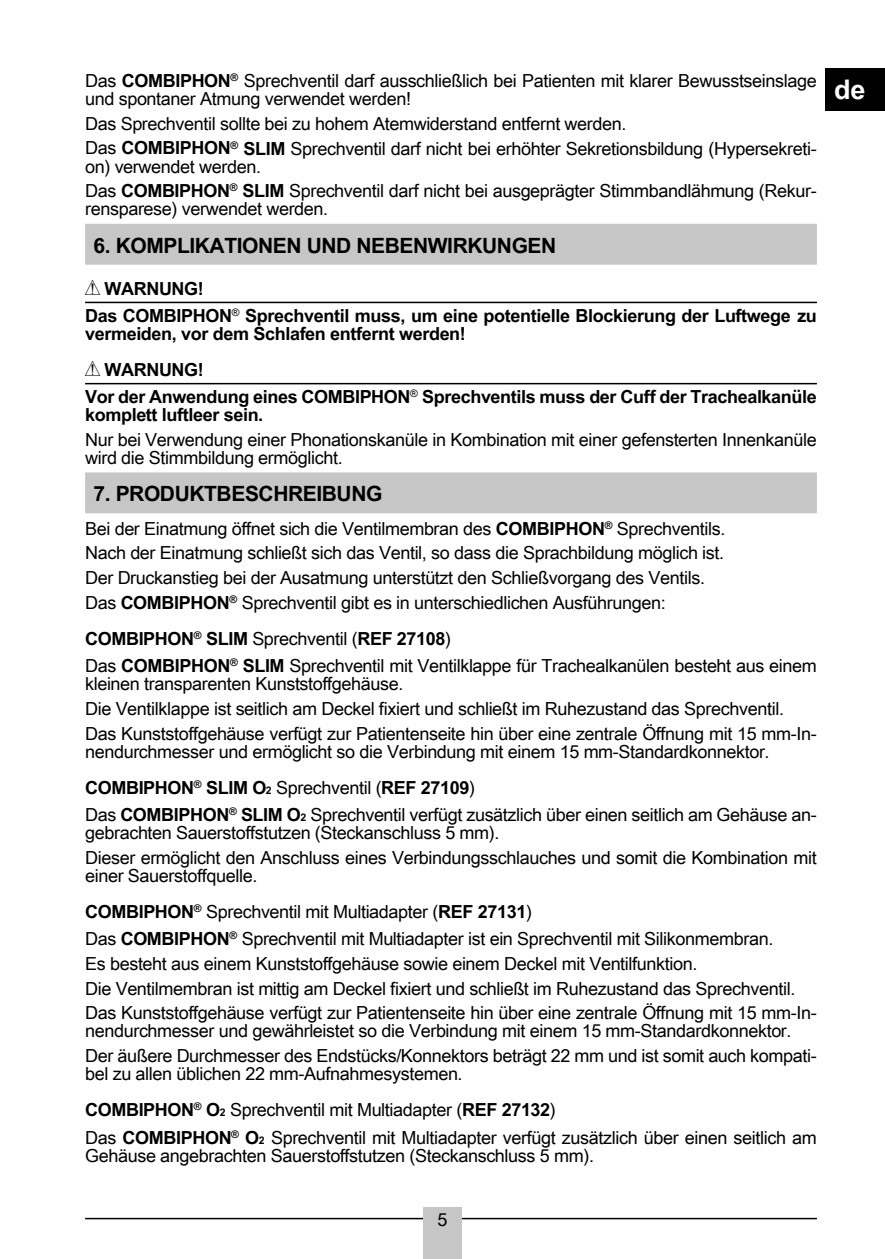
<style>
.page{position:relative;width:885px;height:1259px;background:#fff}
.page>*{position:absolute;margin:0;border:0;box-sizing:border-box;transform-origin:0 0}
.t1{font:700 27px "Arial Unicode MS";color:#fff}
.t2{font:700 21px "Arial Unicode MS";letter-spacing:-.02em;color:#000}
.t3{font:18px/24.9px "Arial Unicode MS";letter-spacing:-.02em;color:#000}
.t4{font:700 18px/27.3px "Arial Unicode MS";letter-spacing:-.02em;color:#000}
.s1{font-weight:700}
.s2{font-family:"Fahl Piktogramme";font-weight:400}
.s3{font-weight:700;font-size:10.5px}
</style>
<div class="page">
<hr style="left:85px;top:1217px;width:731px;height:2px;background:#000">
<div style="left:423px;top:1207px;width:38px;height:52px;background:#c6c6c6"></div>
<div style="left:825px;top:68px;width:59px;height:43px;background:#000"></div>
<svg style="left:85px;top:224px;width:731px;height:289px"></svg>
<hr style="left:85px;top:302px;width:731px;height:1px;background:#000">
<hr style="left:85px;top:383px;width:731px;height:1px;background:#000">
<p class="t3" style="left:85px;top:71px;width:733px;line-height:18px">Das <span class="s1">COMBIPHON</span><sup>®</sup> Sprechventil darf ausschließlich bei Patienten mit klarer Bewusstseinslage und spontaner Atmung verwendet werden!</p>
<p class="t3" style="left:85px;top:110px;width:733px">Das Sprechventil sollte bei zu hohem Atemwiderstand entfernt werden.<br>Das <span class="s1">COMBIPHON</span><sup>®</sup> <span class="s1">SLIM</span> Sprechventil darf nicht bei erhöhter Sekretionsbildung (Hypersekreti-</p>
<p class="t3" style="left:85px;top:153px;width:733px">on) verwendet werden.<br>Das <span class="s1">COMBIPHON</span><sup>®</sup> <span class="s1">SLIM</span> Sprechventil darf nicht bei ausgeprägter Stimmbandlähmung (Rekur-</p>
<p class="t3" style="left:85px;top:196px;width:245px">rensparese) verwendet werden.</p>
<p class="t2" style="left:94px;top:230px;width:464px">6. KOMPLIKATIONEN UND NEBENWIRKUNGEN</p>
<p class="t4" style="left:85px;top:275px;width:733px"><span class="s2">N</span> WARNUNG!<br>Das COMBIPHON<sup>®</sup> Sprechventil muss, um eine potentielle Blockierung der Luftwege zu</p>
<p class="t4" style="left:85px;top:316px;width:382px;line-height:35.7px">vermeiden, vor dem Schlafen entfernt werden!<br><span class="s2">N</span> WARNUNG!</p>
<p class="t4" style="left:85px;top:388px;width:733px;line-height:18px">Vor der Anwendung eines COMBIPHON<sup>®</sup> Sprechventils muss der Cuff der Trachealkanüle komplett luftleer sein.</p>
<p class="t3" style="left:85px;top:430px;width:733px;line-height:18px">Nur bei Verwendung einer Phonationskanüle in Kombination mit einer gefensterten Innenkanüle wird die Stimmbildung ermöglicht.</p>
<p class="t2" style="left:94px;top:478px;width:290px">7. PRODUKTBESCHREIBUNG</p>
<p class="t3" style="left:85px;top:515px;width:641px">Bei der Einatmung öffnet sich die Ventilmembran des <span class="s1">COMBIPHON</span><sup>®</sup> Sprechventils.<br>Nach der Einatmung schließt sich das Ventil, so dass die Sprachbildung möglich ist.<br>Der Druckanstieg bei der Ausatmung unterstützt den Schließvorgang des Ventils.<br>Das <span class="s1">COMBIPHON</span><sup>®</sup> Sprechventil gibt es in unterschiedlichen Ausführungen:</p>
<p class="t3" style="left:85px;top:624px;width:733px;line-height:27.3px"><span class="s1">COMBIPHON</span><sup>®</sup> <span class="s1">SLIM</span> Sprechventil (<span class="s1">REF 27108</span>)<br>Das <span class="s1">COMBIPHON</span><sup>®</sup> <span class="s1">SLIM</span> Sprechventil mit Ventilklappe für Trachealkanülen besteht aus einem</p>
<p class="t3" style="left:85px;top:671px;width:733px">kleinen transparenten Kunststoffgehäuse.<br>Die Ventilklappe ist seitlich am Deckel fixiert und schließt im Ruhezustand das Sprechventil.<br>Das Kunststoffgehäuse verfügt zur Patientenseite hin über eine zentrale Öffnung mit 15 mm-In-</p>
<p class="t3" style="left:85px;top:733px;width:686px;line-height:36px">nendurchmesser und ermöglicht so die Verbindung mit einem 15 mm-Standardkonnektor.<br><span class="s1">COMBIPHON</span><sup>®</sup> <span class="s1">SLIM O</span><span class="s3">2</span> Sprechventil (<span class="s1">REF 27109</span>)</p>
<p class="t3" style="left:85px;top:805px;width:733px;line-height:18px">Das <span class="s1">COMBIPHON</span><sup>®</sup> <span class="s1">SLIM O</span><span class="s3">2</span> Sprechventil verfügt zusätzlich über einen seitlich am Gehäuse an&shy;gebrachten Sauerstoffstutzen (Steckanschluss 5 mm).</p>
<p class="t3" style="left:85px;top:848px;width:733px;line-height:18px">Dieser ermöglicht den Anschluss eines Verbindungsschlauches und somit die Kombination mit einer Sauerstoffquelle.</p>
<p class="t3" style="left:85px;top:897px;width:689px;line-height:27.3px"><span class="s1">COMBIPHON</span><sup>®</sup> Sprechventil mit Multiadapter (<span class="s1">REF 27131</span>)<br>Das <span class="s1">COMBIPHON</span><sup>®</sup> Sprechventil mit Multiadapter ist ein Sprechventil mit Silikonmembran.</p>
<p class="t3" style="left:85px;top:950px;width:733px">Es besteht aus einem Kunststoffgehäuse sowie einem Deckel mit Ventilfunktion.<br>Die Ventilmembran ist mittig am Deckel fixiert und schließt im Ruhezustand das Sprechventil.<br>Das Kunststoffgehäuse verfügt zur Patientenseite hin über eine zentrale Öffnung mit 15 mm-In-</p>
<p class="t3" style="left:85px;top:1018px;width:733px">nendurchmesser und gewährleistet so die Verbindung mit einem 15 mm-Standardkonnektor.<br>Der äußere Durchmesser des Endstücks/Konnektors beträgt 22 mm und ist somit auch kompati-</p>
<p class="t3" style="left:85px;top:1055px;width:472px;line-height:36px">bel zu allen üblichen 22 mm-Aufnahmesystemen.<br><span class="s1">COMBIPHON</span><sup>®</sup> <span class="s1">O</span><span class="s3">2</span> Sprechventil mit Multiadapter (<span class="s1">REF 27132</span>)</p>
<p class="t3" style="left:85px;top:1127px;width:733px;line-height:18px">Das <span class="s1">COMBIPHON</span><sup>®</sup> <span class="s1">O</span><span class="s3">2</span> Sprechventil mit Multiadapter verfügt zusätzlich über einen seitlich am<br>Gehäuse angebrachten Sauerstoffstutzen (Steckanschluss 5 mm).</p>
<h1 class="t1" style="left:833px;top:70px;width:33px">de</h1>
<p class="t3" style="left:437px;top:1207px;width:12px">5</p>
</div>
